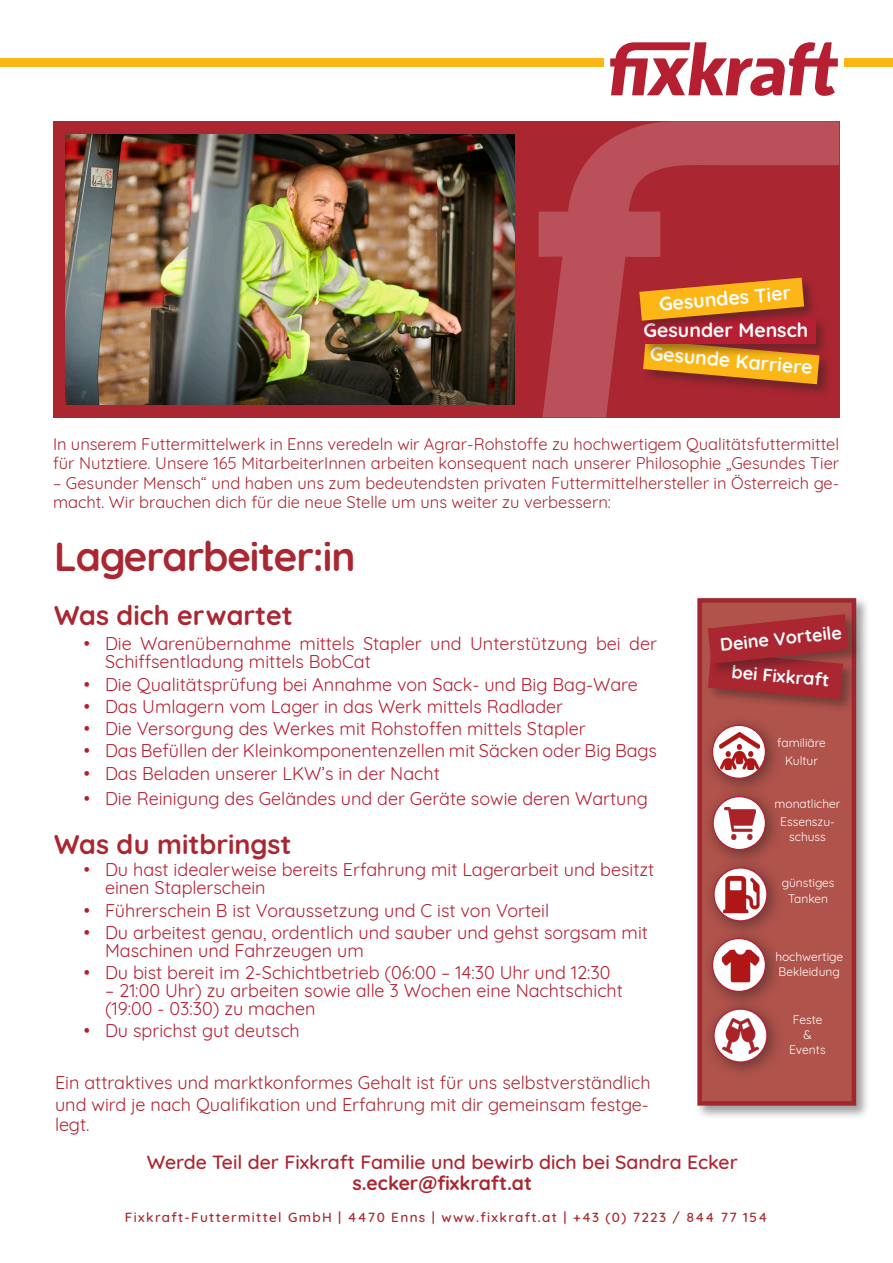
<style>
.page{position:relative;width:893px;height:1263px;background:#fff}
.page>*{position:absolute;margin:0;border:0;box-sizing:border-box;transform-origin:0 0}
.t1{font:700 40.5px "Quicksand";letter-spacing:-.025em;color:#aa2631}
.t2{font:700 27px "Quicksand";color:#aa2631}
.t3{font:500 19.5px "Quicksand";color:#aa2631}
.t4{font:700 19.5px "Quicksand";color:#fff}
.t5{font:700 19.5px "Quicksand";color:#aa2631}
.t6{font:18px/18px "Quicksand";color:#b61f32}
.t7{font:18px/22.5px "Quicksand";color:#aa2631}
.t8{font:700 18px "Quicksand";color:#fff}
.t9{font:16.5px/19.5px "Quicksand";color:#aa2631}
.t10{font:500 13.5px "Quicksand";letter-spacing:.1em;color:#aa272b}
.t11{font:12px/15px "Quicksand";color:#fff;text-align:center}
</style>
<div class="page">
<svg style="left:610px;top:42px;width:228px;height:54px"></svg>
<div style="left:844px;top:58px;width:49px;height:8px;background:#fcb615"></div>
<div style="left:0;top:58px;width:604px;height:8px;background:#fcb615"></div>
<div style="left:53px;top:121px;width:473px;height:296px;background:#aa2631"></div>
<img style="left:65px;top:134px;width:449px;height:270px">
<div style="left:519px;top:121px;width:320px;height:296px;background:#aa2631"></div>
<svg style="left:539px;top:121px;width:300px;height:296px"></svg>
<div style="left:642px;top:338px;width:191px;height:60px;background:#231f20;opacity:.43"></div>
<svg style="left:643px;top:359px;width:176px;height:25px;background:#da8a1b"></svg>
<div style="left:641px;top:315px;width:189px;height:44px;background:#231f20;opacity:.43"></div>
<div style="left:644px;top:317px;width:171px;height:27px;background:#b61f32"></div>
<div style="left:638px;top:276px;width:180px;height:59px;background:#231f20;opacity:.43"></div>
<svg style="left:639px;top:278px;width:165px;height:43px"></svg>
<div style="left:695px;top:596px;width:175px;height:523px;background:#231f20;opacity:.43"></div>
<div style="left:697px;top:598px;width:159px;height:508px;background:#b0534b;border:4px solid #a02730"></div>
<div style="left:706px;top:650px;width:151px;height:63px;background:#231f20;opacity:.43"></div>
<div style="left:706px;top:612px;width:156px;height:65px;background:#231f20;opacity:.43"></div>
<svg style="left:708px;top:614px;width:140px;height:85px;background:#a32d34"></svg>
<div style="left:701px;top:714px;width:82px;height:82px;background:#231f20;opacity:.55"></div>
<svg style="left:712px;top:725px;width:53px;height:53px"></svg>
<div style="left:712px;top:725px;width:54px;height:54px;border:1px solid #b61f32;border-radius:50%"></div>
<img style="left:720px;top:732px;width:39px;height:37px">
<div style="left:702px;top:998px;width:82px;height:81px;background:#231f20;opacity:.55"></div>
<svg style="left:714px;top:1009px;width:53px;height:53px"></svg>
<img style="left:722px;top:1018px;width:37px;height:35px">
<div style="left:713px;top:1008px;width:55px;height:55px;border:1px solid #b61f32;border-radius:50%"></div>
<div style="left:701px;top:927px;width:82px;height:81px;background:#231f20;opacity:.55"></div>
<svg style="left:712px;top:938px;width:53px;height:53px"></svg>
<img style="left:722px;top:950px;width:37px;height:32px">
<div style="left:712px;top:938px;width:54px;height:54px;border:1px solid #b61f32;border-radius:50%"></div>
<div style="left:702px;top:856px;width:82px;height:82px;background:#231f20;opacity:.55"></div>
<svg style="left:714px;top:868px;width:53px;height:53px"></svg>
<img style="left:723px;top:876px;width:37px;height:37px">
<div style="left:713px;top:867px;width:55px;height:54px;border:1px solid #b61f32;border-radius:50%"></div>
<div style="left:702px;top:785px;width:81px;height:82px;background:#231f20;opacity:.55"></div>
<div style="left:713px;top:797px;width:52px;height:52px;background:#fff;border-radius:50%"></div>
<img style="left:724px;top:808px;width:31px;height:32px">
<div style="left:712px;top:796px;width:54px;height:54px;border:1px solid #b61f32;border-radius:50%"></div>
<p class="t4" style="left:658px;top:288px;width:134px;rotate:-5deg">Gesundes Tier</p>
<p class="t4" style="left:644px;top:314px;width:166px">Gesunder Mensch</p>
<p class="t4" style="left:651px;top:337px;width:165px;rotate:5deg">Gesunde Karriere</p>
<p class="t9" style="left:53px;top:432px;width:788px">In unserem Futtermittelwerk in Enns veredeln wir Agrar-Rohstoffe zu hochwertigem Qualitätsfuttermittel für Nutztiere. Unsere 165 MitarbeiterInnen arbeiten konsequent nach unserer Philosophie „Gesundes Tier</p>
<p class="t9" style="left:53px;top:471px;width:788px">– Gesunder Mensch“ und haben uns zum bedeutendsten privaten Futtermittelhersteller in Österreich ge&shy;macht. Wir brauchen dich für die neue Stelle um uns weiter zu verbessern:</p>
<h1 class="t1" style="left:54px;top:523px;width:303px">Lagerarbeiter:in</h1>
<h2 class="t2" style="left:54px;top:593px;width:240px">Was dich erwartet</h2>
<p class="t6" style="left:105px;top:633px;width:553px;text-indent:-21px">• Die Warenübernahme mittels Stapler und Unterstützung bei der<br>Schiffsentladung mittels BobCat</p>
<p class="t6" style="left:84px;top:673px;width:555px">• Die Qualitätsprüfung bei Annahme von Sack- und Big Bag-Ware</p>
<p class="t6" style="left:84px;top:695px;width:481px">• Das Umlagern vom Lager in das Werk mittels Radlader</p>
<p class="t6" style="left:84px;top:718px;width:503px">• Die Versorgung des Werkes mit Rohstoffen mittels Stapler</p>
<p class="t6" style="left:84px;top:740px;width:575px">• Das Befüllen der Kleinkomponentenzellen mit Säcken oder Big Bags</p>
<p class="t6" style="left:84px;top:762px;width:357px">• Das Beladen unserer LKW’s in der Nacht</p>
<p class="t6" style="left:84px;top:787px;width:566px">• Die Reinigung des Geländes und der Geräte sowie deren Wartung</p>
<h2 class="t2" style="left:54px;top:822px;width:239px">Was du mitbringst</h2>
<p class="t6" style="left:105px;top:859px;width:551px;text-indent:-21px">• Du hast idealerweise bereits Erfahrung mit Lagerarbeit und besitzt einen Staplerschein</p>
<p class="t6" style="left:84px;top:899px;width:467px">• Führerschein B ist Voraussetzung und C ist von Vorteil</p>
<p class="t6" style="left:105px;top:921px;width:544px;text-indent:-21px">• Du arbeitest genau, ordentlich und sauber und gehst sorgsam mit<br>Maschinen und Fahrzeugen um</p>
<p class="t6" style="left:84px;top:962px;width:528px">• Du bist bereit im 2-Schichtbetrieb (06:00 – 14:30 Uhr und 12:30</p>
<p class="t6" style="left:105px;top:980px;width:519px">– 21:00 Uhr) zu arbeiten sowie alle 3 Wochen eine Nachtschicht (19:00 - 03:30) zu machen</p>
<p class="t6" style="left:84px;top:1020px;width:218px">• Du sprichst gut deutsch</p>
<p class="t7" style="left:55px;top:1069px;width:597px">Ein attraktives und marktkonformes Gehalt ist für uns selbstverständlich und wird je nach Qualifikation und Erfahrung mit dir gemeinsam festge-</p>
<p class="t7" style="left:55px;top:1111px;width:36px">legt.</p>
<p class="t8" style="left:719px;top:630px;width:124px;rotate:-6deg">Deine Vorteile</p>
<p class="t8" style="left:733px;top:657px;width:100px;rotate:5deg">bei Fixkraft</p>
<p class="t11" style="left:777px;top:733px;width:50px;line-height:18px">familiäre<br>Kultur</p>
<p class="t11" style="left:775px;top:793px;width:67px;line-height:18px">monatlicher<br>Essenszu-</p>
<p class="t11" style="left:789px;top:828px;width:38px">schuss</p>
<p class="t11" style="left:782px;top:873px;width:54px;line-height:16.5px">günstiges<br>Tanken</p>
<p class="t11" style="left:775px;top:948px;width:69px;text-align:left">hochwertige<br>Bekleidung</p>
<p class="t11" style="left:789px;top:1011px;width:38px">Feste &amp;<br>Events</p>
<p class="t3" style="left:147px;top:1147px;width:592px">Werde Teil der Fixkraft Familie und bewirb dich bei Sandra Ecker</p>
<p class="t5" style="left:352px;top:1167px;width:181px">s.ecker@fixkraft.at</p>
<p class="t10" style="left:125px;top:1207px;width:644px">Fixkraft-Futtermittel GmbH | 4470 Enns | www.fixkraft.at | +43 (0) 7223 / 844 77 154</p>
</div>
